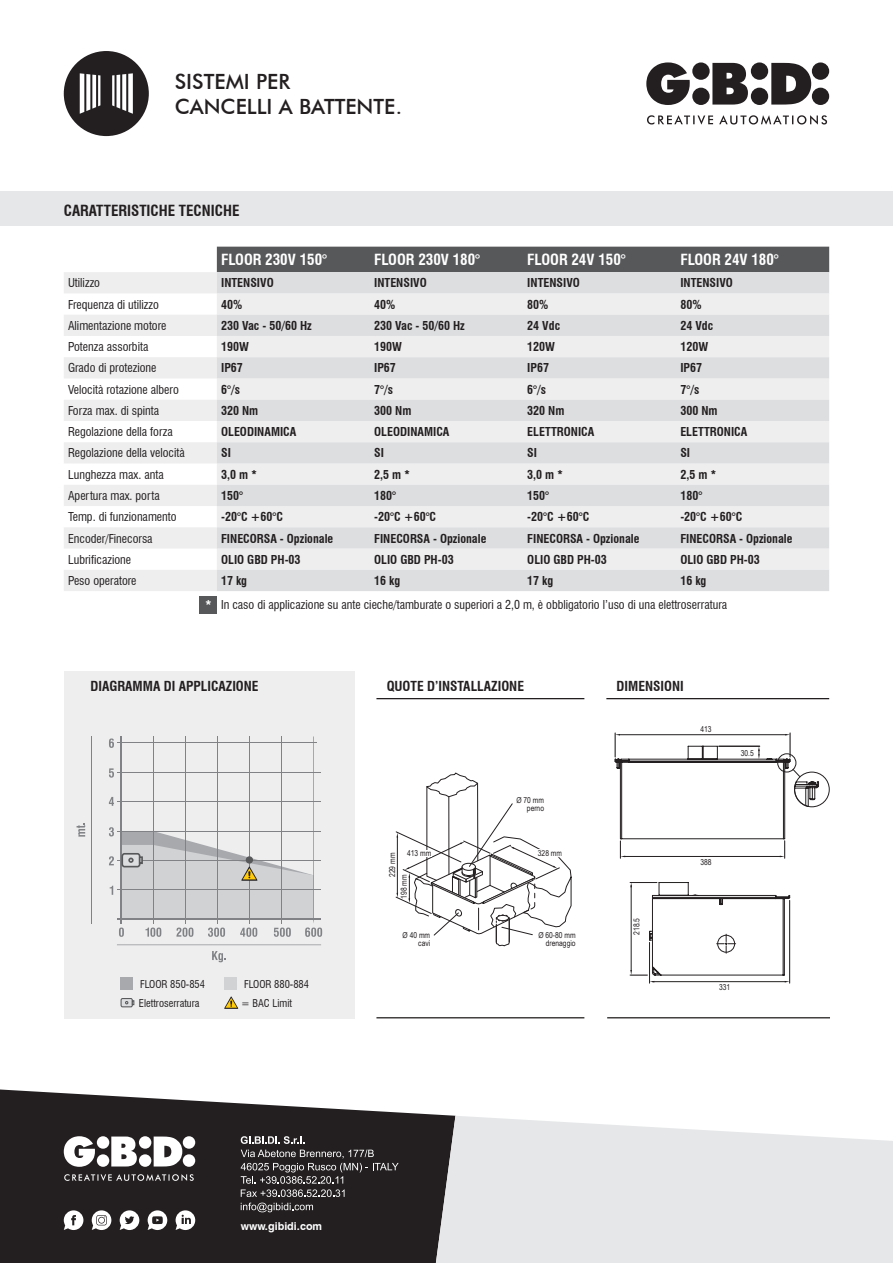
<style>
.page{position:relative;width:893px;height:1263px;background:#fff}
.page>*{position:absolute;margin:0;border:0;box-sizing:border-box;transform-origin:0 0}
.t1{font:500 21px/25.2px "Futura BT";color:#231f20}
.t2{font:700 condensed 15px "Swiss 721 BT";color:#fff}
.t3{font:700 condensed 15px "Swiss 721 BT";color:#231f20}
.t4{font:700 condensed 13.5px "Swiss 721 BT";color:#231f20}
.t5{font:700 condensed 12px "Swiss 721 BT";color:#231f20}
.t6{font:condensed 12px/24.5px "Swiss 721 BT";color:#231f20}
.t7{font:700 10.8px "Swiss 721 BT";color:#fff}
.t8{font:condensed 10.5px "Swiss 721 BT";color:#231f20}
.t9{font:8.25px/7.6px "Arial Narrow";color:#231f20;text-align:right}
.s1{font-weight:700}
.s2{font-weight:900;color:#fff}
</style>
<div class="page">
<svg style="left:0;top:1089px;width:455px;height:174px;background:#3a3738"></svg>
<svg style="left:64px;top:1136px;width:131px;height:45px"></svg>
<svg style="left:64px;top:1210px;width:19px;height:20px"></svg>
<svg style="left:148px;top:1210px;width:19px;height:20px"></svg>
<svg style="left:176px;top:1210px;width:19px;height:20px"></svg>
<svg style="left:120px;top:1210px;width:19px;height:20px"></svg>
<svg style="left:92px;top:1210px;width:19px;height:20px"></svg>
<svg style="left:241px;top:1136px;width:158px;height:76px;background:#3e3a3b"></svg>
<svg style="left:436px;top:1116px;width:457px;height:147px;background:#e3e4e6"></svg>
<div style="left:0;top:191px;width:893px;height:34px;background:#e6e7e9"></div>
<svg style="left:646px;top:62px;width:183px;height:63px"></svg>
<div style="left:64px;top:51px;width:85px;height:85px;background:#231f20;border-radius:50%"></div>
<svg style="left:80px;top:73px;width:53px;height:41px"></svg>
<div style="left:217px;top:247px;width:612px;height:25px;background:#57585a"></div>
<svg style="left:64px;top:272px;width:153px;height:319px;fill:#eeeeef"></svg>
<svg style="left:217px;top:272px;width:612px;height:319px;background:#e5e5e7"></svg>
<div style="left:200px;top:596px;width:17px;height:17px;background:#57585a"></div>
<div style="left:64px;top:670px;width:291px;height:348px;background:#eeeeef"></div>
<svg style="left:117px;top:944px;width:204px;height:1px"></svg>
<hr style="left:91px;top:736px;width:1px;height:187px;background:#808285">
<svg style="left:212px;top:951px;width:14px;height:11px"></svg>
<svg style="left:77px;top:823px;width:8px;height:14px"></svg>
<div style="left:121px;top:977px;width:12px;height:13px;background:#a8a9ad"></div>
<div style="left:225px;top:977px;width:12px;height:13px;background:#d1d2d4"></div>
<div style="left:121px;top:998px;width:11px;height:9px;background:#dddee0;border-radius:2px"></div>
<div style="left:121px;top:998px;width:12px;height:9px;border:1px solid #57585a;border-radius:2px"></div>
<svg style="left:125px;top:1000px;width:9px;height:5px"></svg>
<svg style="left:224px;top:996px;width:14px;height:13px"></svg>
<svg style="left:109px;top:736px;width:213px;height:201px"></svg>
<div style="left:246px;top:856px;width:7px;height:7px;background:#57585a;border-radius:50%"></div>
<hr style="left:649px;top:942px;width:1px;height:41px;background:#231f20">
<hr style="left:789px;top:900px;width:1px;height:83px;background:#231f20">
<svg style="left:630px;top:882px;width:160px;height:100px"></svg>
<div style="left:794px;top:772px;width:35px;height:35px;border:1px solid #231f20;border-radius:50%"></div>
<svg style="left:614px;top:733px;width:205px;height:125px"></svg>
<svg style="left:396px;top:773px;width:175px;height:173px"></svg>
<hr style="left:376px;top:698px;width:208px;height:1px;background:#231f20">
<hr style="left:606px;top:698px;width:223px;height:1px;background:#231f20">
<hr style="left:376px;top:1017px;width:208px;height:1px;background:#231f20">
<hr style="left:607px;top:1017px;width:223px;height:1px;background:#231f20">
<h1 class="t1" style="left:175px;top:69px;width:229px">SISTEMI PER<br>CANCELLI A BATTENTE.</h1>
<p class="t3" style="left:64px;top:202px;width:177px">CARATTERISTICHE TECNICHE</p>
<p class="t2" style="left:221px;top:251px;width:108px">FLOOR 230V 150°</p>
<p class="t2" style="left:374px;top:251px;width:108px">FLOOR 230V 180°</p>
<p class="t2" style="left:527px;top:251px;width:100px">FLOOR 24V 150°</p>
<p class="t2" style="left:680px;top:251px;width:100px">FLOOR 24V 180°</p>
<p class="t6" style="left:68px;top:271px;width:34px">Utilizzo</p>
<p class="t5" style="left:221px;top:276px;width:54px">INTENSIVO</p>
<p class="t5" style="left:374px;top:276px;width:54px">INTENSIVO</p>
<p class="t5" style="left:527px;top:276px;width:54px">INTENSIVO</p>
<p class="t5" style="left:680px;top:276px;width:54px">INTENSIVO</p>
<p class="t6" style="left:68px;top:292px;width:92px">Frequenza di utilizzo</p>
<p class="t5" style="left:221px;top:297px;width:23px">40%</p>
<p class="t5" style="left:374px;top:297px;width:23px">40%</p>
<p class="t5" style="left:527px;top:297px;width:23px">80%</p>
<p class="t5" style="left:680px;top:297px;width:23px">80%</p>
<p class="t6" style="left:68px;top:313px;width:100px">Alimentazione motore</p>
<p class="t5" style="left:221px;top:318px;width:92px">230 Vac - 50/60 Hz</p>
<p class="t5" style="left:374px;top:318px;width:92px">230 Vac - 50/60 Hz</p>
<p class="t5" style="left:527px;top:318px;width:34px">24 Vdc</p>
<p class="t5" style="left:680px;top:318px;width:34px">24 Vdc</p>
<p class="t6" style="left:68px;top:335px;width:82px">Potenza assorbita</p>
<p class="t5" style="left:221px;top:340px;width:29px">190W</p>
<p class="t5" style="left:374px;top:340px;width:29px">190W</p>
<p class="t5" style="left:527px;top:340px;width:29px">120W</p>
<p class="t5" style="left:680px;top:340px;width:29px">120W</p>
<p class="t6" style="left:68px;top:356px;width:90px">Grado di protezione</p>
<p class="t5" style="left:221px;top:361px;width:23px">IP67</p>
<p class="t5" style="left:374px;top:361px;width:23px">IP67</p>
<p class="t5" style="left:527px;top:361px;width:23px">IP67</p>
<p class="t5" style="left:680px;top:361px;width:23px">IP67</p>
<p class="t6" style="left:68px;top:377px;width:112px">Velocità rotazione albero</p>
<p class="t5" style="left:221px;top:382px;width:20px">6°/s</p>
<p class="t5" style="left:374px;top:382px;width:20px">7°/s</p>
<p class="t5" style="left:527px;top:382px;width:20px">6°/s</p>
<p class="t5" style="left:680px;top:382px;width:20px">7°/s</p>
<p class="t6" style="left:68px;top:398px;width:93px">Forza max. di spinta</p>
<p class="t5" style="left:221px;top:403px;width:39px">320 Nm</p>
<p class="t5" style="left:374px;top:403px;width:39px">300 Nm</p>
<p class="t5" style="left:527px;top:403px;width:39px">320 Nm</p>
<p class="t5" style="left:680px;top:403px;width:39px">300 Nm</p>
<p class="t6" style="left:68px;top:420px;width:106px">Regolazione della forza</p>
<p class="t5" style="left:221px;top:425px;width:77px">OLEODINAMICA</p>
<p class="t5" style="left:374px;top:425px;width:77px">OLEODINAMICA</p>
<p class="t5" style="left:527px;top:425px;width:69px">ELETTRONICA</p>
<p class="t5" style="left:680px;top:425px;width:69px">ELETTRONICA</p>
<p class="t6" style="left:68px;top:441px;width:118px">Regolazione della velocità</p>
<p class="t5" style="left:221px;top:446px;width:11px">SI</p>
<p class="t5" style="left:374px;top:446px;width:11px">SI</p>
<p class="t5" style="left:527px;top:446px;width:11px">SI</p>
<p class="t5" style="left:680px;top:446px;width:11px">SI</p>
<p class="t6" style="left:68px;top:462px;width:97px">Lunghezza max. anta</p>
<p class="t5" style="left:221px;top:467px;width:38px">3,0 m *</p>
<p class="t5" style="left:374px;top:467px;width:38px">2,5 m *</p>
<p class="t5" style="left:527px;top:467px;width:38px">3,0 m *</p>
<p class="t5" style="left:680px;top:467px;width:38px">2,5 m *</p>
<p class="t6" style="left:68px;top:483px;width:93px">Apertura max. porta</p>
<p class="t5" style="left:221px;top:488px;width:23px">150°</p>
<p class="t5" style="left:374px;top:488px;width:23px">180°</p>
<p class="t5" style="left:527px;top:488px;width:23px">150°</p>
<p class="t5" style="left:680px;top:488px;width:23px">180°</p>
<p class="t6" style="left:68px;top:505px;width:110px">Temp. di funzionamento</p>
<p class="t5" style="left:221px;top:510px;width:63px">-20°C +60°C</p>
<p class="t5" style="left:374px;top:510px;width:63px">-20°C +60°C</p>
<p class="t5" style="left:527px;top:510px;width:63px">-20°C +60°C</p>
<p class="t5" style="left:680px;top:510px;width:63px">-20°C +60°C</p>
<p class="t6" style="left:68px;top:526px;width:86px">Encoder/Finecorsa</p>
<p class="t5" style="left:221px;top:531px;width:114px">FINECORSA - Opzionale</p>
<p class="t5" style="left:374px;top:531px;width:114px">FINECORSA - Opzionale</p>
<p class="t5" style="left:527px;top:531px;width:114px">FINECORSA - Opzionale</p>
<p class="t5" style="left:680px;top:531px;width:114px">FINECORSA - Opzionale</p>
<p class="t6" style="left:68px;top:547px;width:65px">Lubrificazione</p>
<p class="t5" style="left:221px;top:552px;width:81px">OLIO GBD PH-03</p>
<p class="t5" style="left:374px;top:552px;width:81px">OLIO GBD PH-03</p>
<p class="t5" style="left:527px;top:552px;width:81px">OLIO GBD PH-03</p>
<p class="t5" style="left:680px;top:552px;width:81px">OLIO GBD PH-03</p>
<p class="t6" style="left:68px;top:568px;width:70px">Peso operatore</p>
<p class="t5" style="left:221px;top:573px;width:28px">17 kg</p>
<p class="t5" style="left:374px;top:573px;width:28px">16 kg</p>
<p class="t5" style="left:527px;top:573px;width:28px">17 kg</p>
<p class="t6" style="left:205px;top:568px;width:523px;text-indent:475px"><span class="s1">16 kg<br></span><span class="s2">*</span> In caso di applicazione su ante cieche/tamburate o superiori a 2,0 m, è obbligatorio l’uso di una elettroserratura</p>
<p class="t4" style="left:91px;top:678px;width:170px">DIAGRAMMA DI APPLICAZIONE</p>
<p class="t8" style="left:140px;top:978px;width:66px">FLOOR 850-854</p>
<p class="t8" style="left:244px;top:978px;width:66px">FLOOR 880-884</p>
<p class="t8" style="left:139px;top:996px;width:62px">Elettroserratura</p>
<p class="t8" style="left:241px;top:996px;width:52px">= BAC Limit</p>
<p class="t4" style="left:387px;top:678px;width:139px">QUOTE D’INSTALLAZIONE</p>
<p class="t4" style="left:617px;top:678px;width:69px">DIMENSIONI</p>
<p class="t9" style="left:407px;top:849px;width:26px">413 mm</p>
<p class="t9" style="left:386px;top:899px;width:48px;line-height:11.9px;text-align:left;text-indent:22px;rotate:-90deg">229 mm<br>198 mm</p>
<p class="t9" style="left:403px;top:931px;width:29px">Ø 40 mm cavi</p>
<p class="t9" style="left:516px;top:796px;width:29px">Ø 70 mm perno</p>
<p class="t9" style="left:538px;top:849px;width:26px">328 mm</p>
<p class="t9" style="left:538px;top:931px;width:39px">Ø 60-80 mm drenaggio</p>
<p class="t9" style="left:632px;top:935px;width:18px;rotate:-90deg">218.5</p>
<p class="t9" style="left:700px;top:725px;width:13px">413</p>
<p class="t9" style="left:741px;top:749px;width:15px">30.5</p>
<p class="t9" style="left:700px;top:858px;width:13px">388</p>
<p class="t9" style="left:719px;top:983px;width:13px">331</p>
<p class="t7" style="left:241px;top:1219px;width:83px">www.gibidi.com</p>
</div>
